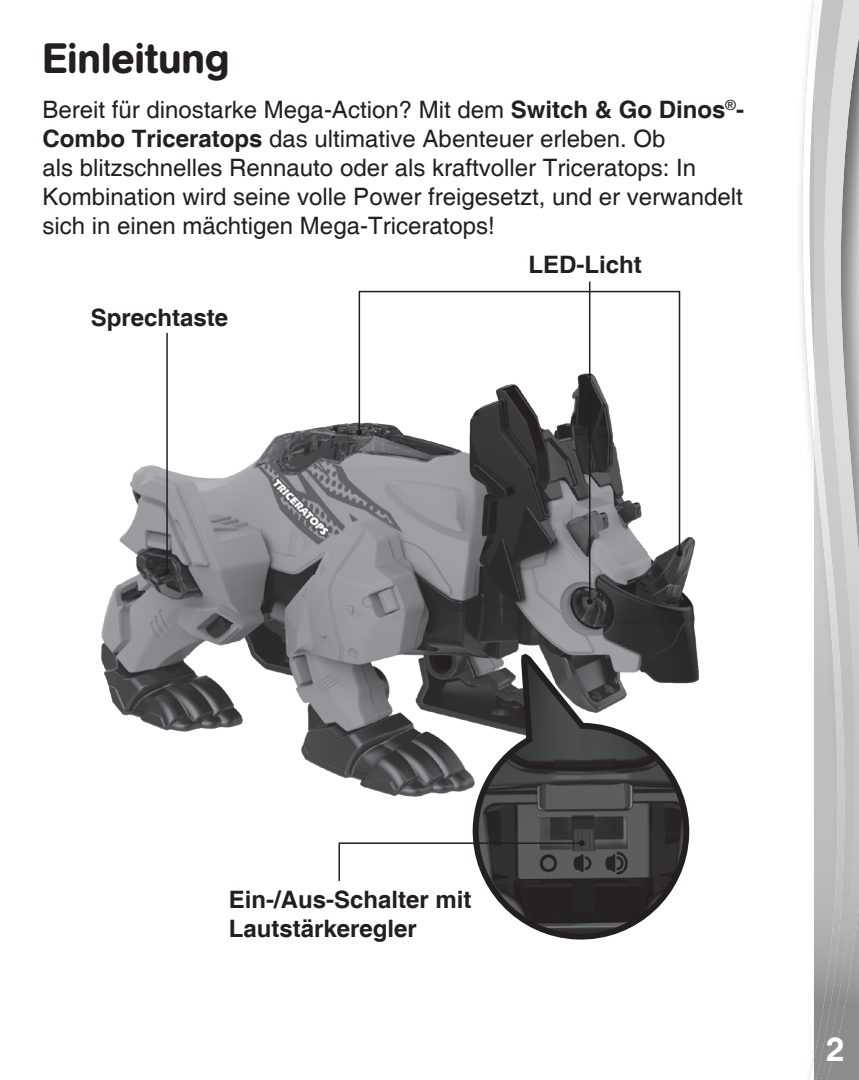
<style>
.page{position:relative;width:859px;height:1080px;background:#fff}
.page>*{position:absolute;margin:0;border:0;box-sizing:border-box;transform-origin:0 0}
.t1{font:500 42px "AG Book Rounded";color:#231f20}
.t2{font:700 33px "Helvetica";color:#fff}
.t3{font:24px/28.8px "Helvetica";color:#231f20}
.t4{font:700 24px/28.8px "Helvetica";color:#231f20}
.s1{font-weight:700}
</style>
<div class="page">
<svg style="left:802px;top:0;width:12px;height:1080px"></svg>
<img style="left:857px;top:0;width:2px;height:1080px">
<img style="left:848px;top:0;width:9px;height:1080px">
<svg style="left:847px;top:0;width:1px;height:1080px"></svg>
<img style="left:814px;top:0;width:33px;height:1080px">
<img style="left:101px;top:332px;width:598px;height:465px">
<hr style="left:166px;top:333px;width:2px;height:238px;background:#231f20">
<svg style="left:164px;top:568px;width:6px;height:6px"></svg>
<svg style="left:467px;top:655px;width:227px;height:285px"></svg>
<svg style="left:338px;top:840px;width:247px;height:43px"></svg>
<svg style="left:358px;top:290px;width:323px;height:265px"></svg>
<svg style="left:356px;top:429px;width:6px;height:6px"></svg>
<svg style="left:676px;top:550px;width:6px;height:6px"></svg>
<hr style="left:589px;top:281px;width:1px;height:321px;background:#231f20">
<svg style="left:587px;top:599px;width:6px;height:6px"></svg>
<h1 class="t1" style="left:43px;top:33px;width:189px">Einleitung</h1>
<p class="t3" style="left:43px;top:96px;width:703px">Bereit für dinostarke Mega-Action? Mit dem <span class="s1">Switch &amp; Go Dinos</span><sup>®</sup> <span class="s1">- Combo Triceratops</span> das ultimative Abenteuer erleben. Ob<br>als blitzschnelles Rennauto oder als kraftvoller Triceratops: In Kombination wird seine volle Power freigesetzt, und er verwandelt sich in einen mächtigen Mega-Triceratops!</p>
<p class="t4" style="left:91px;top:304px;width:139px">Sprechtaste</p>
<p class="t4" style="left:528px;top:252px;width:115px">LED-Licht</p>
<p class="t4" style="left:229px;top:887px;width:244px">Ein-/Aus-Schalter mit<br>Lautstärkeregler</p>
<h2 class="t2" style="left:826px;top:1029px;width:20px">2</h2>
</div>
